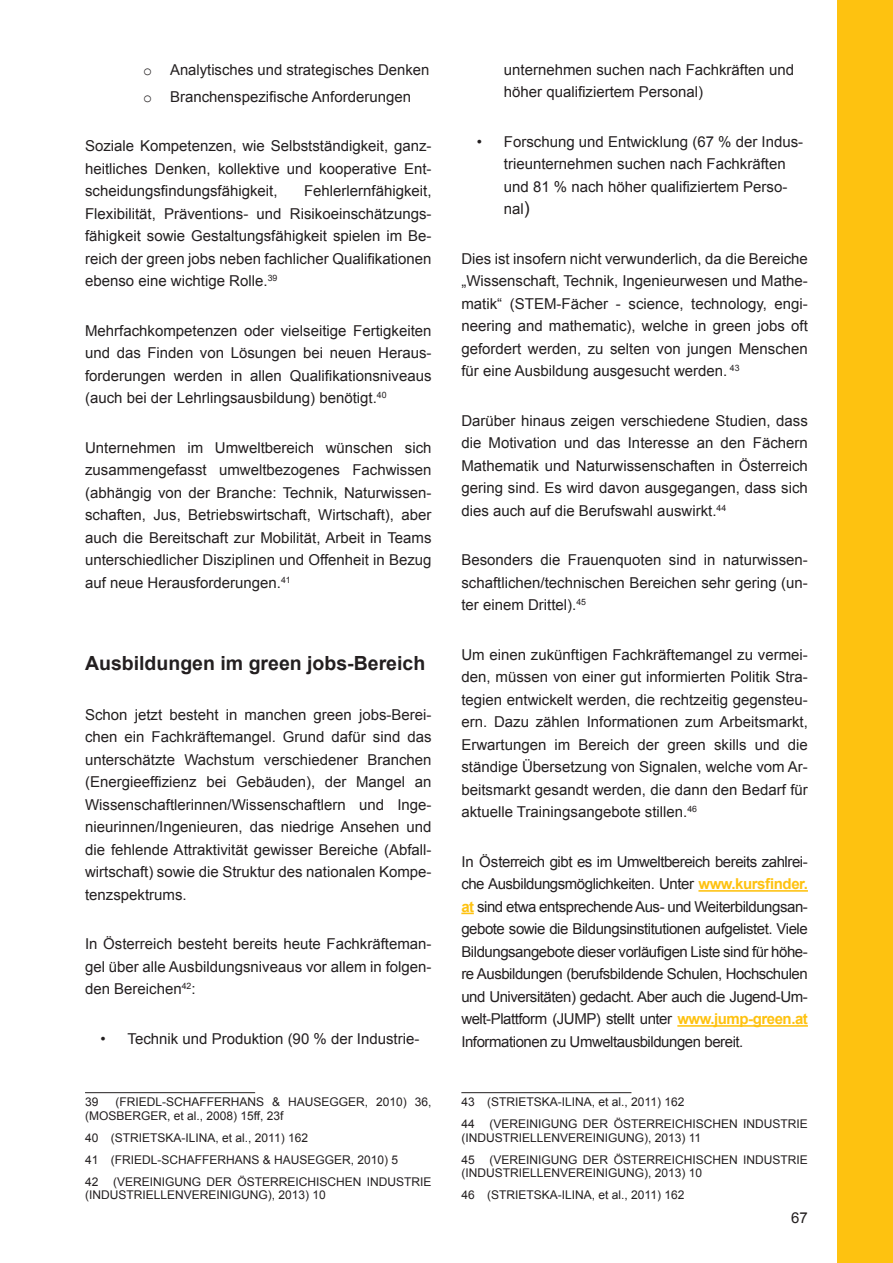
<style>
.page{position:relative;width:893px;height:1263px;background:#fff}
.page>*{position:absolute;margin:0;border:0;box-sizing:border-box;transform-origin:0 0}
.t1{font:700 19.5px "Arial";color:#231f20}
.t2{font:15px/22.5px "Arial";color:#231f20;text-align:justify}
.t3{font:12px/22px "Arial";color:#231f20}
.s1{font-family:"Courier New"}
.s2{font-size:18px}
.s3{font-weight:700;color:#fec210}
</style>
<div class="page">
<div style="left:838px;top:0;width:55px;height:1263px;background:#fec210"></div>
<hr style="left:85px;top:1092px;width:170px;height:1px;background:#231f20">
<hr style="left:698px;top:890px;width:110px;height:2px;background:#fec210">
<svg style="left:461px;top:913px;width:13px;height:1px"></svg>
<hr style="left:677px;top:1025px;width:131px;height:2px;background:#fec210">
<hr style="left:461px;top:1092px;width:170px;height:1px;background:#231f20">
<p class="t2" style="left:143px;top:56px;width:288px;line-height:27px"><span class="s1">o</span> Analytisches und strategisches Denken <span class="s1">o</span> Branchenspezifische Anforderungen</p>
<p class="t2" style="left:85px;top:135px;width:348px">Soziale Kompetenzen, wie Selbstständigkeit, ganz&shy;heitliches Denken, kollektive und kooperative Ent&shy;scheidungsfindungsfähigkeit,</p>
<p class="t2" style="left:85px;top:180px;width:348px;text-indent:219px">Fehlerlernfähigkeit, Flexibilität, Präventions- und Risikoeinschätzungs&shy;fähigkeit sowie Gestaltungsfähigkeit spielen im Be&shy;reich der green jobs neben fachlicher Qualifikationen ebenso eine wichtige Rolle.<sup>39</sup></p>
<p class="t2" style="left:85px;top:319px;width:348px">Mehrfachkompetenzen oder vielseitige Fertigkeiten und das Finden von Lösungen bei neuen Heraus&shy;forderungen werden in allen Qualifikationsniveaus (auch bei der Lehrlingsausbildung) benötigt.<sup>40</sup></p>
<p class="t2" style="left:85px;top:436px;width:348px">Unternehmen im Umweltbereich wünschen sich zusammengefasst umweltbezogenes Fachwissen (abhängig von der Branche: Technik, Naturwissen&shy;schaften, Jus, Betriebswirtschaft, Wirtschaft), aber auch die Bereitschaft zur Mobilität, Arbeit in Teams unterschiedlicher Disziplinen und Offenheit in Bezug auf neue Herausforderungen.<sup>41</sup></p>
<h1 class="t1" style="left:85px;top:650px;width:342px">Ausbildungen im green jobs-Bereich</h1>
<p class="t2" style="left:85px;top:703px;width:348px">Schon jetzt besteht in manchen green jobs-Berei&shy;chen ein Fachkräftemangel. Grund dafür sind das unterschätzte Wachstum verschiedener Branchen (Energieeffizienz bei Gebäuden), der Mangel an Wissenschaftlerinnen/Wissenschaftlern und Inge&shy;nieurinnen/Ingenieuren, das niedrige Ansehen und die fehlende Attraktivität gewisser Bereiche (Abfall&shy;wirtschaft) sowie die Struktur des nationalen Kompe&shy;tenzspektrums.</p>
<p class="t2" style="left:85px;top:933px;width:348px">In Österreich besteht bereits heute Fachkräfteman&shy;gel über alle Ausbildungsniveaus vor allem in folgen&shy;den Bereichen<sup>42</sup>:</p>
<p class="t2" style="left:101px;top:1027px;width:320px">• Technik und Produktion (90 % der Industrie-</p>
<p class="t3" style="left:85px;top:1095px;width:348px;line-height:13.5px;text-indent:30px">(FRIEDL-SCHAFFERHANS &amp; HAUSEGGER, 2010) 36, (MOSBERGER, et al., 2008) 15ff, 23f</p>
<p class="t3" style="left:85px;top:1126px;width:348px">40 (STRIETSKA-ILINA, et al., 2011) 162<br>41 (FRIEDL-SCHAFFERHANS &amp; HAUSEGGER, 2010) 5<br>42 (VEREINIGUNG DER ÖSTERREICHISCHEN INDUSTRIE</p>
<p class="t3" style="left:85px;top:1184px;width:242px">(INDUSTRIELLENVEREINIGUNG), 2013) 10</p>
<p class="t3" style="left:85px;top:1091px;width:15px">39</p>
<p class="t2" style="left:504px;top:58px;width:292px">unternehmen suchen nach Fachkräften und höher qualifiziertem Personal)</p>
<p class="t2" style="left:504px;top:130px;width:301px;text-align:left;text-indent:-27px">• Forschung und Entwicklung (67 % der Indus&shy;trieunternehmen suchen nach Fachkräften und 81 % nach höher qualifiziertem Perso&shy;nal<span class="s2">)</span></p>
<p class="t2" style="left:461px;top:247px;width:348px">Dies ist insofern nicht verwunderlich, da die Bereiche „Wissenschaft, Technik, Ingenieurwesen und Mathe&shy;matik“ (STEM-Fächer - science, technology, engi&shy;neering and mathematic), welche in green jobs oft gefordert werden, zu selten von jungen Menschen für eine Ausbildung ausgesucht werden. <sup>43</sup></p>
<p class="t2" style="left:461px;top:409px;width:348px">Darüber hinaus zeigen verschiedene Studien, dass die Motivation und das Interesse an den Fächern Mathematik und Naturwissenschaften in Österreich gering sind. Es wird davon ausgegangen, dass sich dies auch auf die Berufswahl auswirkt.<sup>44</sup></p>
<p class="t2" style="left:461px;top:549px;width:348px">Besonders die Frauenquoten sind in naturwissen&shy;schaftlichen/technischen Bereichen sehr gering (un&shy;ter einem Drittel).<sup>45</sup></p>
<p class="t2" style="left:461px;top:643px;width:348px">Um einen zukünftigen Fachkräftemangel zu vermei&shy;den, müssen von einer gut informierten Politik Stra&shy;tegien entwickelt werden, die rechtzeitig gegensteu&shy;ern. Dazu zählen Informationen zum Arbeitsmarkt, Erwartungen im Bereich der green skills und die ständige Übersetzung von Signalen, welche vom Ar&shy;beitsmarkt gesandt werden, die dann den Bedarf für aktuelle Trainingsangebote stillen.<sup>46</sup></p>
<p class="t2" style="left:461px;top:850px;width:348px">In Österreich gibt es im Umweltbereich bereits zahlrei&shy;che Ausbildungsmöglichkeiten. Unter <span class="s3">www.kursfinder. at</span> sind etwa entsprechende Aus- und Weiterbildungsan&shy;gebote sowie die Bildungsinstitutionen aufgelistet. Viele Bildungsangebote dieser vorläufigen Liste sind für höhe&shy;re Ausbildungen (berufsbildende Schulen, Hochschulen und Universitäten) gedacht. Aber auch die Jugend-Um&shy;welt-Plattform (JUMP) stellt unter <span class="s3">www.jump-green.at </span>Informationen zu Umweltausbildungen bereit.</p>
<p class="t3" style="left:461px;top:1091px;width:348px">43 (STRIETSKA-ILINA, et al., 2011) 162<br>44 (VEREINIGUNG DER ÖSTERREICHISCHEN INDUSTRIE</p>
<p class="t3" style="left:461px;top:1126px;width:348px">(INDUSTRIELLENVEREINIGUNG), 2013) 11<br>45 (VEREINIGUNG DER ÖSTERREICHISCHEN INDUSTRIE</p>
<p class="t3" style="left:461px;top:1162px;width:242px">(INDUSTRIELLENVEREINIGUNG), 2013) 10<br>46 (STRIETSKA-ILINA, et al., 2011) 162</p>
<p class="t2" style="left:791px;top:1206px;width:18px">67</p>
</div>
